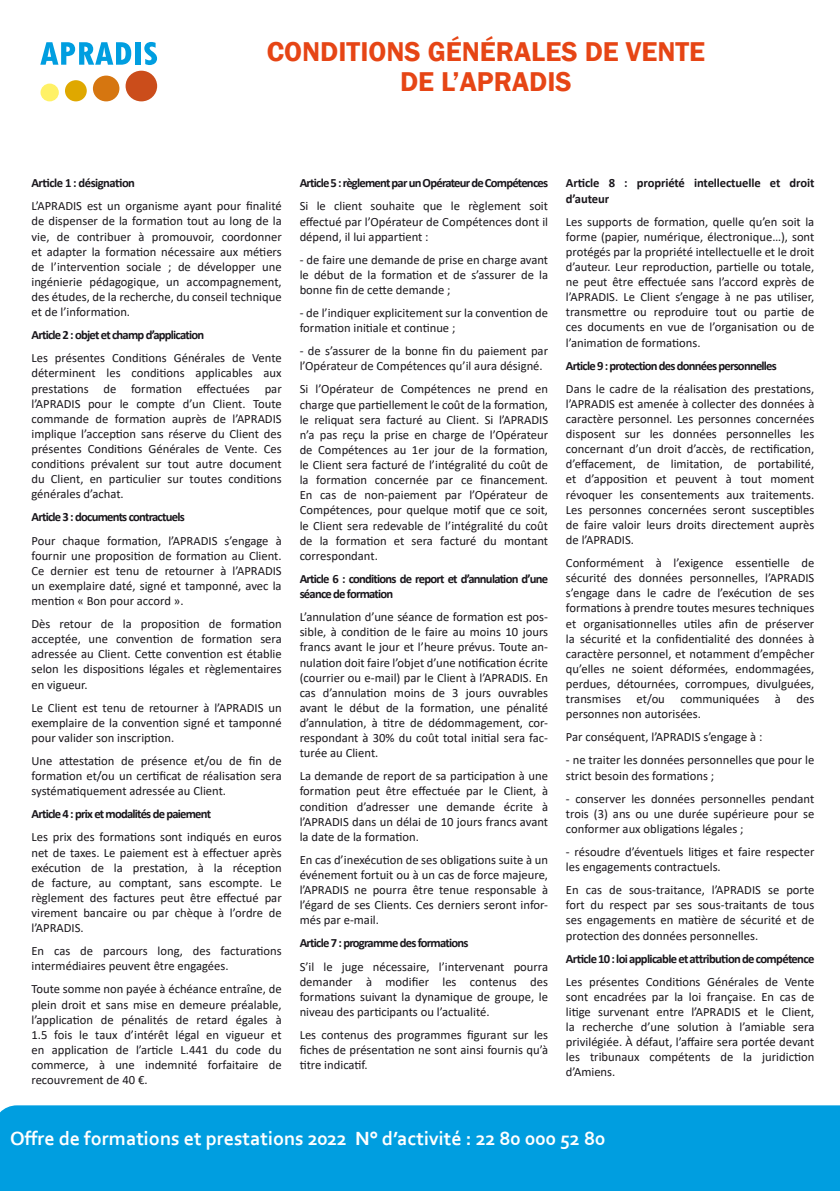
<style>
.page{position:relative;width:840px;height:1191px;background:#fff}
.page>*{position:absolute;margin:0;border:0;box-sizing:border-box;transform-origin:0 0}
.Paragraph_Style_1{font:600 28px "Franklin Gothic";color:#e64515}
.Paragraph_Style_1-2{font:700 20px "Corbel";color:#fff}
.t1{font:12.6px/15.2px "Calibri";color:#1a171c;text-align:justify}
.t2{font:700 12.6px/15.2px "Calibri";letter-spacing:-.06em;color:#1a171c}
.t3{font:700 12.6px/15.2px "Calibri";letter-spacing:-.01em;color:#1a171c}
.t4{font:700 12.6px "Calibri";letter-spacing:-.04em;color:#1a171c}
</style>
<div class="page">
<svg style="left:40px;top:42px;width:91px;height:23px"></svg>
<div style="left:135px;top:42px;width:5px;height:23px;background:#009ee0"></div>
<svg style="left:144px;top:42px;width:13px;height:23px"></svg>
<div style="left:125px;top:71px;width:32px;height:30px;background:#cb4d1b;border-radius:50%"></div>
<div style="left:93px;top:76px;width:26px;height:25px;background:#d67610;border-radius:50%"></div>
<div style="left:65px;top:80px;width:22px;height:21px;background:#dfa800;border-radius:50%"></div>
<div style="left:40px;top:84px;width:19px;height:17px;background:#fff166;border-radius:50%"></div>
<div style="left:0;top:1105px;width:839px;height:86px;background:#009ee0"></div>
<p class="Paragraph_Style_1" style="left:266px;top:34px;width:439px">CONDITIONS GÉNÉRALES DE VENTE</p>
<p class="Paragraph_Style_1" style="left:400px;top:64px;width:173px">DE L’APRADIS</p>
<p class="t4" style="left:31px;top:174px;width:105px">Article 1 : désignation</p>
<p class="t1" style="left:31px;top:198px;width:252px">L’APRADIS est un organisme ayant pour finalité de dispenser de la formation tout au long de la vie, de contribuer à promouvoir, coordonner et adapter la formation nécessaire aux métiers de l’intervention sociale ; de développer une ingénierie pédagogique, un accompagnement, des études, de la recherche, du conseil technique et de l’information.</p>
<p class="t2" style="left:31px;top:327px;width:174px">Article 2 : objet et champ d’application</p>
<p class="t1" style="left:31px;top:350px;width:252px">Les présentes Conditions Générales de Vente déterminent les conditions applicables aux prestations de formation effectuées par l’APRADIS pour le compte d’un Client. Toute commande de formation auprès de l’APRADIS implique l’acception sans réserve du Client des présentes Conditions Générales de Vente. Ces conditions prévalent sur tout autre document du Client, en particulier sur toutes conditions générales d’achat.</p>
<p class="t2" style="left:31px;top:509px;width:155px">Article 3 : documents contractuels</p>
<p class="t1" style="left:31px;top:532px;width:251px">Pour chaque formation, l’APRADIS s’engage à fournir une proposition de formation au Client.<br>Ce dernier est tenu de retourner à l’APRADIS un exemplaire daté, signé et tamponné, avec la mention « Bon pour accord ».</p>
<p class="t1" style="left:31px;top:616px;width:251px">Dès retour de la proposition de formation acceptée, une convention de formation sera adressée au Client. Cette convention est établie selon les dispositions légales et règlementaires en vigueur.</p>
<p class="t1" style="left:31px;top:699px;width:251px">Le Client est tenu de retourner à l’APRADIS un exemplaire de la convention signé et tamponné pour valider son inscription.</p>
<p class="t1" style="left:31px;top:753px;width:251px">Une attestation de présence et/ou de fin de formation et/ou un certificat de réalisation sera systématiquement adressée au Client.</p>
<p class="t2" style="left:31px;top:806px;width:181px">Article 4 : prix et modalités de paiement</p>
<p class="t1" style="left:31px;top:829px;width:251px">Les prix des formations sont indiqués en euros net de taxes. Le paiement est à effectuer après exécution de la prestation, à la réception de facture, au comptant, sans escompte. Le règlement des factures peut être effectué par virement bancaire ou par chèque à l’ordre de l’APRADIS.</p>
<p class="t1" style="left:31px;top:943px;width:251px">En cas de parcours long, des facturations intermédiaires peuvent être engagées.</p>
<p class="t1" style="left:31px;top:981px;width:251px">Toute somme non payée à échéance entraîne, de plein droit et sans mise en demeure préalable, l’application de pénalités de retard égales à 1.5 fois le taux d’intérêt légal en vigueur et en application de l’article L.441 du code du commerce, à une indemnité forfaitaire de recouvrement de 40 €.</p>
<p class="t2" style="left:299px;top:175px;width:250px">Article 5 : règlement par un Opérateur de Compétences</p>
<p class="t1" style="left:299px;top:198px;width:250px">Si le client souhaite que le règlement soit effectué par l’Opérateur de Compétences dont il dépend, il lui appartient :</p>
<p class="t1" style="left:299px;top:252px;width:250px">- de faire une demande de prise en charge avant le début de la formation et de s’assurer de la bonne fin de cette demande ;</p>
<p class="t1" style="left:299px;top:305px;width:250px">- de l’indiquer explicitement sur la convention de formation initiale et continue ;</p>
<p class="t1" style="left:299px;top:343px;width:250px">- de s’assurer de la bonne fin du paiement par l’Opérateur de Compétences qu’il aura désigné.</p>
<p class="t1" style="left:299px;top:381px;width:250px">Si l’Opérateur de Compétences ne prend en charge que partiellement le coût de la formation, le reliquat sera facturé au Client. Si l’APRADIS n’a pas reçu la prise en charge de l’Opérateur de Compétences au 1er jour de la formation, le Client sera facturé de l’intégralité du coût de la formation concernée par ce financement.<br>En cas de non-paiement par l’Opérateur de Compétences, pour quelque motif que ce soit, le Client sera redevable de l’intégralité du coût de la formation et sera facturé du montant correspondant.</p>
<p class="t2" style="left:299px;top:571px;width:250px">Article 6 : conditions de report et d’annulation d’une séance de formation</p>
<p class="t1" style="left:299px;top:609px;width:250px">L’annulation d’une séance de formation est pos&shy;sible, à condition de le faire au moins 10 jours francs avant le jour et l’heure prévus. Toute an&shy;nulation doit faire l’objet d’une notification écrite (courrier ou e-mail) par le Client à l’APRADIS. En cas d’annulation moins de 3 jours ouvrables avant le début de la formation, une pénalité d’annulation, à titre de dédommagement, cor&shy;respondant à 30% du coût total initial sera fac&shy;turée au Client.</p>
<p class="t1" style="left:299px;top:768px;width:250px">La demande de report de sa participation à une formation peut être effectuée par le Client, à condition d’adresser une demande écrite à l’APRADIS dans un délai de 10 jours francs avant la date de la formation.</p>
<p class="t1" style="left:299px;top:851px;width:250px">En cas d’inexécution de ses obligations suite à un événement fortuit ou à un cas de force majeure, l’APRADIS ne pourra être tenue responsable à l’égard de ses Clients. Ces derniers seront infor&shy;més par e-mail.</p>
<p class="t2" style="left:299px;top:935px;width:170px">Article 7 : programme des formations</p>
<p class="t1" style="left:299px;top:958px;width:250px">S’il le juge nécessaire, l’intervenant pourra demander à modifier les contenus des formations suivant la dynamique de groupe, le niveau des participants ou l’actualité.</p>
<p class="t1" style="left:299px;top:1026px;width:250px">Les contenus des programmes figurant sur les fiches de présentation ne sont ainsi fournis qu’à titre indicatif.</p>
<p class="t3" style="left:565px;top:175px;width:250px">Article 8 : propriété intellectuelle et droit d’auteur</p>
<p class="t1" style="left:565px;top:213px;width:250px">Les supports de formation, quelle qu’en soit la forme (papier, numérique, électronique…), sont protégés par la propriété intellectuelle et le droit d’auteur. Leur reproduction, partielle ou totale, ne peut être effectuée sans l’accord exprès de l’APRADIS. Le Client s’engage à ne pas utiliser, transmettre ou reproduire tout ou partie de ces documents en vue de l’organisation ou de l’animation de formations.</p>
<p class="t2" style="left:565px;top:358px;width:212px">Article 9 : protection des données personnelles</p>
<p class="t1" style="left:565px;top:380px;width:250px">Dans le cadre de la réalisation des prestations, l’APRADIS est amenée à collecter des données à caractère personnel. Les personnes concernées disposent sur les données personnelles les concernant d’un droit d’accès, de rectification, d’effacement, de limitation, de portabilité, et d’apposition et peuvent à tout moment révoquer les consentements aux traitements.<br>Les personnes concernées seront susceptibles de faire valoir leurs droits directement auprès de l’APRADIS.</p>
<p class="t1" style="left:565px;top:555px;width:250px">Conformément à l’exigence essentielle de sécurité des données personnelles, l’APRADIS s’engage dans le cadre de l’exécution de ses formations à prendre toutes mesures techniques et organisationnelles utiles afin de préserver la sécurité et la confidentialité des données à caractère personnel, et notamment d’empêcher qu’elles ne soient déformées, endommagées, perdues, détournées, corrompues, divulguées, transmises et/ou communiquées à des personnes non autorisées.</p>
<p class="t1" style="left:565px;top:729px;width:198px">Par conséquent, l’APRADIS s’engage à :</p>
<p class="t1" style="left:565px;top:752px;width:250px">- ne traiter les données personnelles que pour le strict besoin des formations ;</p>
<p class="t1" style="left:565px;top:790px;width:250px">- conserver les données personnelles pendant trois (3) ans ou une durée supérieure pour se conformer aux obligations légales ;</p>
<p class="t1" style="left:565px;top:844px;width:250px">- résoudre d’éventuels litiges et faire respecter les engagements contractuels.</p>
<p class="t1" style="left:565px;top:882px;width:250px">En cas de sous-traitance, l’APRADIS se porte fort du respect par ses sous-traitants de tous ses engagements en matière de sécurité et de protection des données personnelles.</p>
<p class="t2" style="left:565px;top:950px;width:250px">Article 10 : loi applicable et attribution de compétence</p>
<p class="t1" style="left:565px;top:973px;width:250px">Les présentes Conditions Générales de Vente sont encadrées par la loi française. En cas de litige survenant entre l’APRADIS et le Client, la recherche d’une solution à l’amiable sera privilégiée. À défaut, l’affaire sera portée devant les tribunaux compétents de la juridiction d’Amiens.</p>
<p class="Paragraph_Style_1-2" style="left:10px;top:1125px;width:596px">Offre de formations et prestations 2022 N° d’activité : 22 80 000 52 80</p>
</div>
